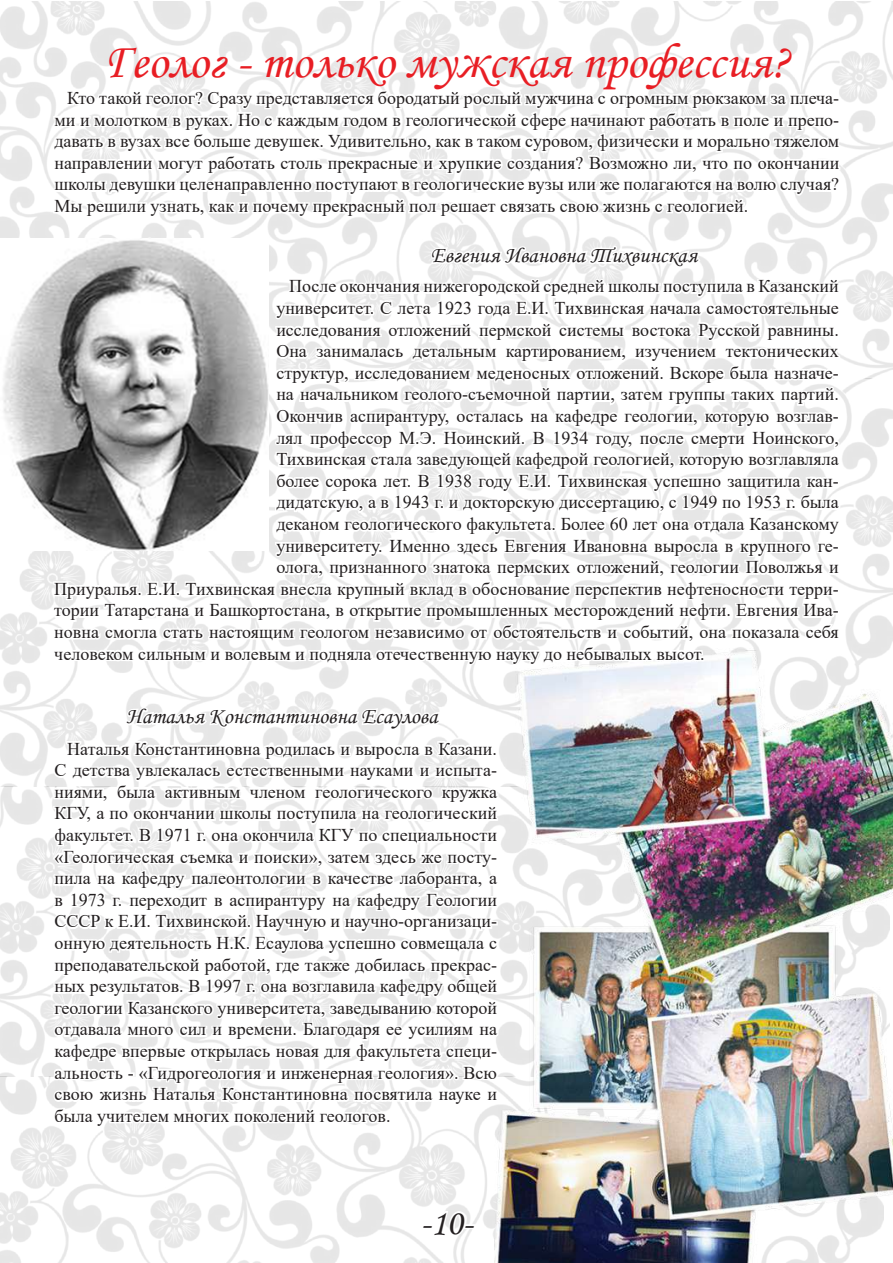
<style>
.page{position:relative;width:893px;height:1263px;background:#fff}
.page>*{position:absolute;margin:0;border:0;box-sizing:border-box;transform-origin:0 0}
.t1{font:49.5px "Monotype Corsiva";color:#e81e24}
.t2{font:36px "Monotype Corsiva";color:#231f20}
.t3{font:22.5px "Monotype Corsiva";color:#231f20}
.t4{font:18px/21.6px "Times New Roman";color:#231f20;text-align:justify}
</style>
<div class="page">
<img style="left:0;top:2px;width:893px;height:785px">
<img style="left:0;top:787px;width:46px;height:289px">
<img style="left:0;top:1076px;width:495px;height:187px">
<img style="left:495px;top:622px;width:398px;height:641px">
<svg style="left:420px;top:1209px;width:58px;height:29px"></svg>
<svg style="left:51px;top:77px;width:791px;height:143px"></svg>
<img style="left:0;top:239px;width:46px;height:311px">
<img style="left:46px;top:230px;width:796px;height:901px">
<img style="left:892px;top:2px;width:1px;height:376px">
<h1 class="t1" style="left:104px;top:32px;width:688px">Геолог - только мужская профессия?</h1>
<p class="t4" style="left:54px;top:87px;width:786px;text-indent:13px">Кто такой геолог? Сразу представляется бородатый рослый мужчина с огромным рюкзаком за плеча&shy;ми и молотком в руках. Но с каждым годом в геологической сфере начинают работать в поле и препо&shy;давать в вузах все больше девушек. Удивительно, как в таком суровом, физически и морально тяжелом направлении могут работать столь прекрасные и хрупкие создания? Возможно ли, что по окончании школы девушки целенаправленно поступают в геологические вузы или же полагаются на волю случая?<br>Мы решили узнать, как и почему прекрасный пол решает связать свою жизнь с геологией.</p>
<p class="t3" style="left:431px;top:242px;width:268px">Евгения Ивановна Тихвинская</p>
<p class="t4" style="left:289px;top:275px;width:551px">После окончания нижегородской средней школы поступила в Казанский</p>
<p class="t4" style="left:276px;top:297px;width:564px">университет. С лета 1923 года Е.И. Тихвинская начала самостоятельные</p>
<p class="t4" style="left:276px;top:318px;width:564px">исследования отложений пермской системы востока Русской равнины.</p>
<p class="t4" style="left:276px;top:340px;width:564px">Она занималась детальным картированием, изучением тектонических</p>
<p class="t4" style="left:276px;top:361px;width:564px">структур, исследованием меденосных отложений. Вскоре была назначе-</p>
<p class="t4" style="left:276px;top:383px;width:564px">на начальником геолого-съемочной партии, затем группы таких партий.</p>
<p class="t4" style="left:276px;top:405px;width:564px">Окончив аспирантуру, осталась на кафедре геологии, которую возглав-</p>
<p class="t4" style="left:276px;top:426px;width:564px">лял профессор М.Э. Ноинский. В 1934 году, после смерти Ноинского,</p>
<p class="t4" style="left:276px;top:448px;width:564px">Тихвинская стала заведующей кафедрой геологией, которую возглавляла</p>
<p class="t4" style="left:276px;top:469px;width:564px">более сорока лет. В 1938 году Е.И. Тихвинская успешно защитила кан-</p>
<p class="t4" style="left:276px;top:491px;width:564px">дидатскую, а в 1943 г. и докторскую диссертацию, с 1949 по 1953 г. была</p>
<p class="t4" style="left:276px;top:513px;width:564px">деканом геологического факультета. Более 60 лет она отдала Казанскому</p>
<p class="t4" style="left:276px;top:534px;width:564px">университету. Именно здесь Евгения Ивановна выросла в крупного ге-</p>
<p class="t4" style="left:276px;top:556px;width:564px">олога, признанного знатока пермских отложений, геологии Поволжья и</p>
<p class="t4" style="left:54px;top:577px;width:786px">Приуралья. Е.И. Тихвинская внесла крупный вклад в обоснование перспектив нефтеносности терри-</p>
<p class="t4" style="left:54px;top:599px;width:786px">тории Татарстана и Башкортостана, в открытие промышленных месторождений нефти. Евгения Ива-</p>
<p class="t4" style="left:54px;top:621px;width:786px">новна смогла стать настоящим геологом независимо от обстоятельств и событий, она показала себя</p>
<p class="t4" style="left:54px;top:642px;width:652px">человеком сильным и волевым и подняла отечественную науку до небывалых высот.</p>
<p class="t3" style="left:127px;top:703px;width:312px">Наталья Константиновна Есаулова</p>
<p class="t4" style="left:54px;top:737px;width:444px;text-indent:13px">Наталья Константиновна родилась и выросла в Казани.<br>С детства увлекалась естественными науками и испыта&shy;ниями, была активным членом геологического кружка КГУ, а по окончании школы поступила на геологический факультет. В 1971 г. она окончила КГУ по специальности «Геологическая съемка и поиски», затем здесь же посту&shy;пила на кафедру палеонтологии в качестве лаборанта, а в 1973 г. переходит в аспирантуру на кафедру Геологии СССР к Е.И. Тихвинской. Научную и научно-организаци&shy;онную деятельность Н.К. Есаулова успешно совмещала с преподавательской работой, где также добилась прекрас&shy;ных результатов. В 1997 г. она возглавила кафедру общей геологии Казанского университета, заведыванию которой отдавала много сил и времени. Благодаря ее усилиям на кафедре впервые открылась новая для факультета специ&shy;альность - «Гидрогеология и инженерная геология». Всю свою жизнь Наталья Константиновна посвятила науке и была учителем многих поколений геологов.</p>
<h2 class="t2" style="left:421px;top:1201px;width:53px">-10-</h2>
</div>
